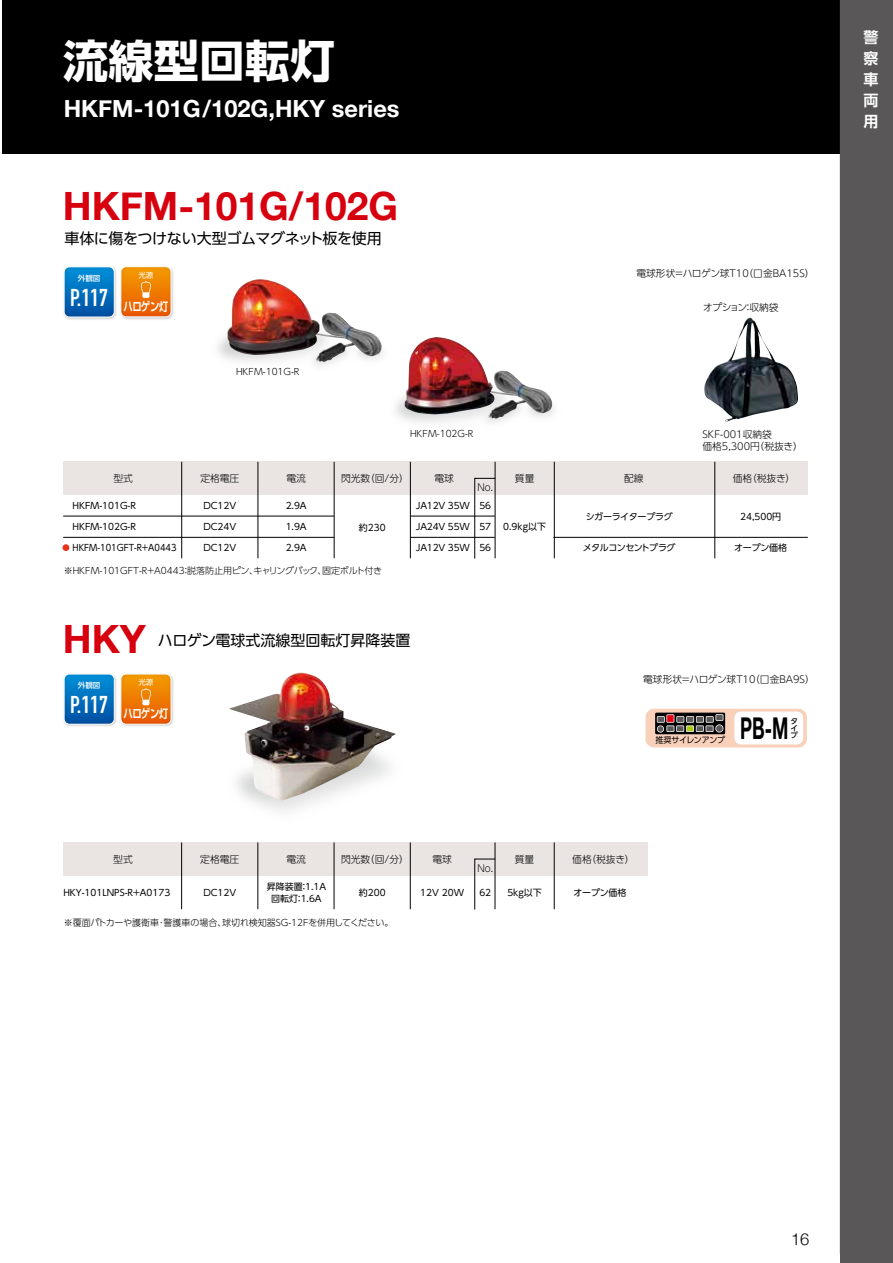
<style>
.page{position:relative;width:893px;height:1263px;background:#fff}
.page>*{position:absolute;margin:0;border:0;box-sizing:border-box;transform-origin:0 0}
.t1{font:700 45px "UD Shin Go Pro";letter-spacing:.01em;color:#fff}
.t2{font:700 39px "Helvetica Neue";color:#d7000f}
.t3{font:700 30px "Helvetica Neue";color:#000;scale:.6 1}
.t4{font:700 24px "DIN Condensed";color:#fff}
.t5{font:700 23.55px "Helvetica Neue";color:#fff}
.t6{font:300 16.5px "Helvetica Neue";color:#000}
.t7{font:15px "UD Shin Go Pro";letter-spacing:-.02em;color:#000}
.t8{font:15px "UD Shin Go Pro";color:#000}
.t9{font:700 15px/21px "UD Shin Go Pro De";color:#fff;text-align:justify}
.t10{font:700 12px "Shin Go Pro De";letter-spacing:-.06em;color:#fff;scale:.78 1}
.t11{font:300 9.75px/12px "UD Shin Go Pro";color:#000}
.t12{font:300 9.75px "UD Shin Go Pro";letter-spacing:-.035em;color:#000}
.t13{font:300 9.75px "UD Shin Go Pro";color:#000;scale:.9 1}
.t14{font:9px/12px "UD Shin Go Pro";color:#000;text-align:center}
.t15{font:300 9px "UD Shin Go Pro";color:#000}
.t16{font:9px "UD Shin Go Pro";letter-spacing:-.02em;color:#000}
.t17{font:9px "UD Shin Go Pro";color:#000;scale:.93 1}
.t18{font:9px "UD Shin Go Pro";letter-spacing:-.055em;color:#000}
.t19{font:9px "UD Shin Go Pro";letter-spacing:-.025em;color:#000}
.t20{font:8.25px "UD Shin Go Pro";letter-spacing:-.035em;color:#000}
.t21{font:500 7.5px "UD Shin Go Pro";color:#fff}
.t22{font:7.5px "UD Shin Go Pro";color:#fff}
.t23{font:500 7.5px/7.2px "UD Shin Go Pro";color:#000}
.s1{font-size:11.55px}
</style>
<div class="page">
<img style="left:704px;top:318px;width:94px;height:104px">
<img style="left:229px;top:672px;width:166px;height:128px">
<img style="left:343px;top:370px;width:217px;height:92px">
<img style="left:443px;top:371px;width:109px;height:48px">
<img style="left:404px;top:337px;width:91px;height:77px">
<img style="left:343px;top:412px;width:59px;height:8px">
<img style="left:382px;top:337px;width:55px;height:75px">
<img style="left:218px;top:312px;width:164px;height:102px">
<img style="left:270px;top:313px;width:112px;height:49px">
<img style="left:227px;top:279px;width:93px;height:76px">
<div style="left:0;top:0;width:893px;height:153px;background:#000"></div>
<img style="left:63px;top:268px;width:111px;height:52px">
<div style="left:120px;top:266px;width:51px;height:51px;border:1px solid #fff;border-radius:5px"></div>
<svg style="left:121px;top:267px;width:50px;height:50px;background:#ee8110"></svg>
<img style="left:63px;top:675px;width:111px;height:51px">
<svg style="left:121px;top:674px;width:50px;height:50px;background:#ee8110"></svg>
<div style="left:645px;top:709px;width:162px;height:38px;background:#f9d0ba;border-radius:9px"></div>
<div style="left:734px;top:711px;width:69px;height:33px;background:#fff;border-radius:6px"></div>
<svg style="left:655px;top:713px;width:70px;height:21px"></svg>
<svg style="left:657px;top:714px;width:66px;height:19px"></svg>
<div style="left:64px;top:267px;width:50px;height:50px;background:linear-gradient(to bottom,#0090d9,#0050a2);border-radius:5px"></div>
<div style="left:64px;top:266px;width:51px;height:51px;border:1px solid #fff;border-radius:5px"></div>
<div style="left:64px;top:674px;width:50px;height:50px;background:linear-gradient(to bottom,#0090d9,#0050a2);border-radius:5px"></div>
<div style="left:64px;top:674px;width:51px;height:50px;border:1px solid #fff;border-radius:5px"></div>
<div style="left:63px;top:842px;width:584px;height:33px;background:#eae5e3"></div>
<hr style="left:181px;top:842px;width:1px;height:67px;background:#000">
<hr style="left:258px;top:842px;width:1px;height:67px;background:#000">
<hr style="left:334px;top:842px;width:1px;height:67px;background:#000">
<hr style="left:410px;top:842px;width:1px;height:67px;background:#000">
<hr style="left:495px;top:842px;width:1px;height:67px;background:#000">
<hr style="left:554px;top:842px;width:1px;height:67px;background:#000">
<svg style="left:474px;top:858px;width:22px;height:52px"></svg>
<div style="left:63px;top:462px;width:745px;height:33px;background:#eae5e3"></div>
<hr style="left:181px;top:462px;width:1px;height:96px;background:#000">
<hr style="left:258px;top:462px;width:1px;height:96px;background:#000">
<hr style="left:334px;top:462px;width:1px;height:96px;background:#000">
<hr style="left:410px;top:462px;width:1px;height:96px;background:#000">
<hr style="left:495px;top:462px;width:1px;height:96px;background:#000">
<hr style="left:554px;top:462px;width:1px;height:96px;background:#000">
<hr style="left:715px;top:462px;width:1px;height:96px;background:#000">
<hr style="left:63px;top:516px;width:271px;height:1px;background:#000">
<hr style="left:410px;top:516px;width:85px;height:1px;background:#000">
<hr style="left:63px;top:537px;width:271px;height:1px;background:#000">
<hr style="left:410px;top:537px;width:85px;height:1px;background:#000">
<hr style="left:553px;top:537px;width:255px;height:1px;background:#000">
<svg style="left:474px;top:478px;width:22px;height:81px"></svg>
<div style="left:63px;top:544px;width:6px;height:7px;background:#e83419;border-radius:50%"></div>
<div style="left:840px;top:0;width:53px;height:1254px;background:#595757"></div>
<hr style="left:0;top:0;width:2px;height:1263px;background:#fff">
<h1 class="t1" style="left:63px;top:24px;width:274px">流線型回転灯</h1>
<h3 class="t5" style="left:64px;top:91px;width:337px">HKFM-101G/102G,HKY series</h3>
<h2 class="t2" style="left:63px;top:175px;width:337px">HKFM-101G/102G</h2>
<h3 class="t7" style="left:64px;top:226px;width:319px">車体に傷をつけない大型ゴムマグネット板を使用</h3>
<p class="t21" style="left:78px;top:272px;width:24px">外観図</p>
<h3 class="t4" style="left:70px;top:281px;width:39px">P.117</h3>
<p class="t22" style="left:138px;top:269px;width:16px">光源</p>
<p class="t11" style="left:636px;top:267px;width:180px">電球形状=ハロゲン球T10（口金BA15S）</p>
<h3 class="t10" style="left:124px;top:297px;width:59px">ハロゲン<span class="s1">灯</span></h3>
<p class="t12" style="left:703px;top:300px;width:77px">オプション：収納袋</p>
<p class="t15" style="left:236px;top:364px;width:65px">HKFM-101G-R</p>
<p class="t15" style="left:410px;top:426px;width:65px">HKFM-102G-R</p>
<p class="t11" style="left:702px;top:428px;width:102px">SKF-001収納袋<br>価格5,300円（税抜き）</p>
<p class="t11" style="left:113px;top:472px;width:21px">型式</p>
<p class="t11" style="left:200px;top:472px;width:40px">定格電圧</p>
<p class="t11" style="left:286px;top:472px;width:21px">電流</p>
<p class="t11" style="left:341px;top:472px;width:69px">閃光数（回/分）</p>
<p class="t11" style="left:435px;top:472px;width:21px">電球</p>
<p class="t11" style="left:515px;top:472px;width:21px">質量</p>
<p class="t11" style="left:624px;top:472px;width:21px">配線</p>
<p class="t11" style="left:733px;top:472px;width:64px">価格（税抜き）</p>
<p class="t14" style="left:479px;top:500px;width:13px">56</p>
<p class="t14" style="left:479px;top:521px;width:13px">57</p>
<p class="t14" style="left:479px;top:542px;width:13px">56</p>
<p class="t13" style="left:478px;top:479px;width:19px">No.</p>
<p class="t14" style="left:286px;top:499px;width:23px">2.9A</p>
<p class="t14" style="left:286px;top:520px;width:23px">1.9A</p>
<p class="t14" style="left:286px;top:541px;width:23px">2.9A</p>
<p class="t16" style="left:416px;top:498px;width:55px">JA12V 35W</p>
<p class="t16" style="left:416px;top:519px;width:55px">JA24V 55W</p>
<p class="t16" style="left:416px;top:540px;width:55px">JA12V 35W</p>
<p class="t14" style="left:73px;top:500px;width:65px">HKFM-101G-R</p>
<p class="t14" style="left:73px;top:521px;width:65px">HKFM-102G-R</p>
<p class="t17" style="left:73px;top:540px;width:113px">HKFM-101GFT-R+A0443</p>
<p class="t14" style="left:203px;top:500px;width:34px">DC12V</p>
<p class="t14" style="left:203px;top:521px;width:34px">DC24V</p>
<p class="t14" style="left:203px;top:542px;width:34px">DC12V</p>
<p class="t19" style="left:586px;top:509px;width:88px">シガーライタープラグ</p>
<p class="t14" style="left:740px;top:510px;width:43px">24,500円</p>
<p class="t18" style="left:583px;top:541px;width:94px">メタルコンセントプラグ</p>
<p class="t14" style="left:734px;top:542px;width:54px">オープン価格</p>
<p class="t14" style="left:359px;top:521px;width:28px">約230</p>
<p class="t14" style="left:503px;top:520px;width:44px">0.9kg以下</p>
<p class="t15" style="left:64px;top:563px;width:320px">※HKFM-101GFT-R+A0443：脱落防止用ピン、キャリングバック、固定ボルト付き</p>
<h2 class="t2" style="left:63px;top:608px;width:85px">HKY</h2>
<h3 class="t8" style="left:158px;top:628px;width:254px">ハロゲン電球式流線型回転灯昇降装置</h3>
<p class="t21" style="left:78px;top:679px;width:24px">外観図</p>
<h3 class="t4" style="left:70px;top:689px;width:39px">P.117</h3>
<p class="t22" style="left:138px;top:676px;width:16px">光源</p>
<h3 class="t10" style="left:124px;top:704px;width:59px">ハロゲン<span class="s1">灯</span></h3>
<p class="t11" style="left:643px;top:673px;width:173px">電球形状=ハロゲン球T10（口金BA9S）</p>
<p class="t20" style="left:655px;top:733px;width:71px">推奨サイレンアンプ</p>
<h3 class="t3" style="left:740px;top:705px;width:82px">PB-M</h3>
<p class="t23" style="left:790px;top:717px;width:9px">タイプ</p>
<p class="t11" style="left:113px;top:853px;width:21px">型式</p>
<p class="t11" style="left:200px;top:853px;width:40px">定格電圧</p>
<p class="t11" style="left:286px;top:853px;width:21px">電流</p>
<p class="t11" style="left:341px;top:853px;width:69px">閃光数（回/分）</p>
<p class="t11" style="left:432px;top:853px;width:21px">電球</p>
<p class="t11" style="left:515px;top:853px;width:21px">質量</p>
<p class="t11" style="left:572px;top:853px;width:64px">価格（税抜き）</p>
<p class="t14" style="left:479px;top:886px;width:13px">62</p>
<p class="t13" style="left:478px;top:860px;width:19px">No.</p>
<p class="t14" style="left:267px;top:880px;width:61px">昇降装置：1.1A回転灯：1.6A</p>
<p class="t14" style="left:420px;top:886px;width:45px">12V 20W</p>
<p class="t14" style="left:573px;top:886px;width:54px">オープン価格</p>
<p class="t14" style="left:63px;top:886px;width:109px">HKY-101LNPS-R+A0173</p>
<p class="t14" style="left:203px;top:886px;width:34px">DC12V</p>
<p class="t14" style="left:359px;top:886px;width:28px">約200</p>
<p class="t14" style="left:507px;top:886px;width:36px">5kg以下</p>
<p class="t15" style="left:64px;top:915px;width:331px">※覆面パトカーや護衛車･警護車の場合、球切れ検知器SG-12Fを併用してください。</p>
<h3 class="t9" style="left:863px;top:26px;width:16px">警察車両用</h3>
<h3 class="t6" style="left:791px;top:1226px;width:20px">16</h3>
</div>
